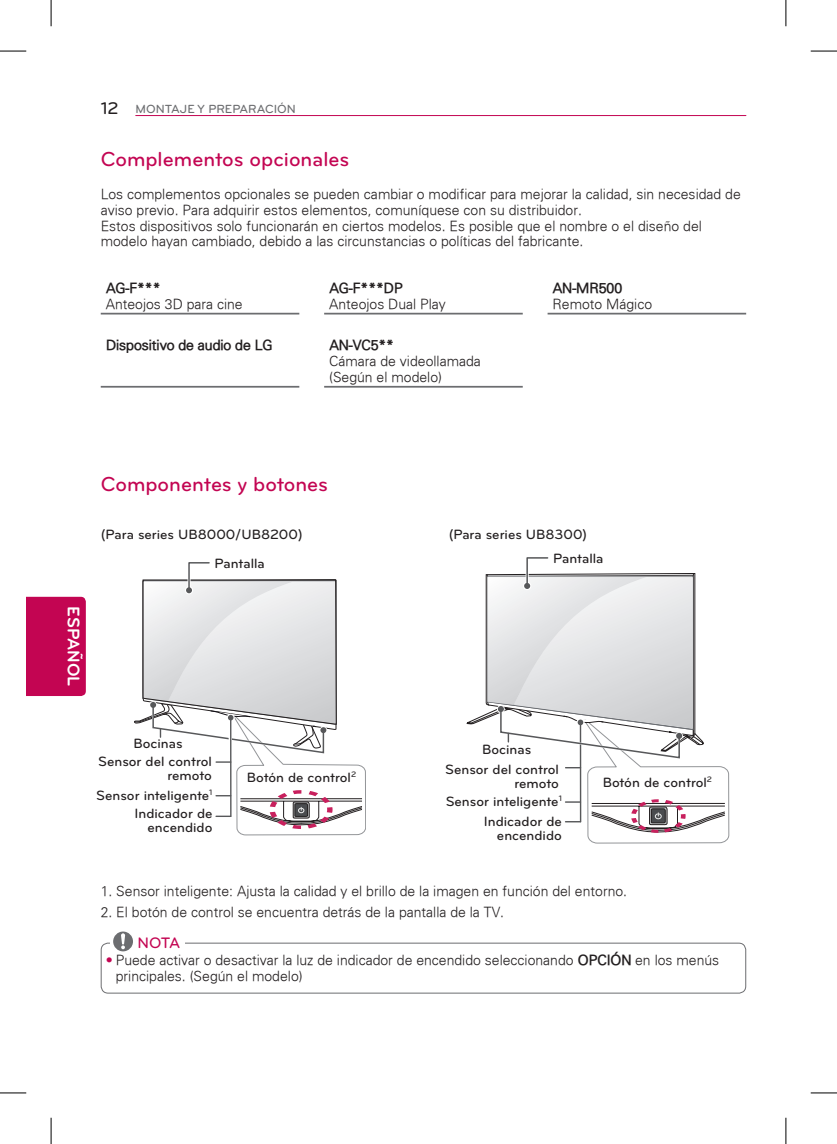
<style>
.page{position:relative;width:837px;height:1144px;background:#fff}
.page>*{position:absolute;margin:0;border:0;box-sizing:border-box;transform-origin:0 0}
.t1{font:500 21px "Bryant LG";color:#c30552}
.t2{font:700 17.5px "Bryant LG";color:#fff}
.t3{font:500 17.5px "Bryant LG";color:#231f20}
.t4{font:500 15.75px "Bryant LG";color:#c30552}
.t5{font:300 14px/15.8px "Univers";color:#231f20}
.t6{font:500 14px/14px "Bryant LG";color:#231f20;text-align:right}
.t7{font:300 14px "Univers";color:#231f20}
.t8{font:500 12.25px "Bryant LG";color:#6c6d70}
.s1{color:#c30552}
.s2{font-style:inherit}
</style>
<div class="page">
<hr style="left:136px;top:115px;width:609px;height:1px;background:#c30552">
<div style="left:26px;top:597px;width:60px;height:99px;background:#c30552"></div>
<hr style="left:101px;top:313px;width:198px;height:1px;background:#6c6d70">
<hr style="left:324px;top:313px;width:198px;height:1px;background:#6c6d70">
<hr style="left:547px;top:313px;width:199px;height:1px;background:#6c6d70">
<hr style="left:101px;top:386px;width:198px;height:2px;background:#6c6d70">
<hr style="left:324px;top:386px;width:198px;height:2px;background:#6c6d70">
<div style="left:101px;top:943px;width:645px;height:50px;border:1px solid #6c6d70;border-radius:7px"></div>
<div style="left:111px;top:931px;width:74px;height:20px;background:#fff"></div>
<svg style="left:113px;top:931px;width:20px;height:20px"></svg>
<svg style="left:466px;top:557px;width:262px;height:286px"></svg>
<svg style="left:134px;top:562px;width:232px;height:273px"></svg>
<svg style="left:0;top:51px;width:26px;height:1px"></svg>
<svg style="left:810px;top:51px;width:26px;height:1px"></svg>
<svg style="left:0;top:1092px;width:26px;height:1px"></svg>
<svg style="left:810px;top:1092px;width:26px;height:1px"></svg>
<svg style="left:51px;top:0;width:1px;height:26px"></svg>
<svg style="left:51px;top:1118px;width:1px;height:26px"></svg>
<svg style="left:785px;top:0;width:1px;height:26px"></svg>
<svg style="left:785px;top:1118px;width:1px;height:26px"></svg>
<p class="t3" style="left:101px;top:97px;width:19px">12</p>
<p class="t8" style="left:135px;top:101px;width:162px">MONTAJE Y PREPARACIÓN</p>
<h1 class="t1" style="left:101px;top:146px;width:250px">Complementos opcionales</h1>
<p class="t5" style="left:101px;top:186px;width:641px">Los complementos opcionales se pueden cambiar o modificar para mejorar la calidad, sin necesidad de aviso previo. Para adquirir estos elementos, comuníquese con su distribuidor.<br>Estos dispositivos solo funcionarán en ciertos modelos. Es posible que el nombre o el diseño del modelo hayan cambiado, debido a las circunstancias o políticas del fabricante.</p>
<p class="t7" style="left:106px;top:279px;width:56px">AG-F***</p>
<p class="t5" style="left:106px;top:295px;width:138px">Anteojos 3D para cine</p>
<p class="t7" style="left:329px;top:279px;width:75px">AG-F***DP</p>
<p class="t5" style="left:329px;top:295px;width:118px">Anteojos Dual Play</p>
<p class="t7" style="left:552px;top:279px;width:71px">AN-MR500</p>
<p class="t5" style="left:552px;top:295px;width:101px">Remoto Mágico</p>
<p class="t7" style="left:106px;top:337px;width:168px">Dispositivo de audio de LG</p>
<p class="t7" style="left:329px;top:337px;width:66px">AN-VC5**</p>
<p class="t5" style="left:329px;top:353px;width:153px">Cámara de videollamada (Según el modelo)</p>
<p class="t2" style="left:84px;top:606px;width:82px;rotate:90deg">ESPAÑOL</p>
<h1 class="t1" style="left:101px;top:471px;width:229px">Componentes y botones</h1>
<p class="t6" style="left:101px;top:527px;width:203px">(Para series UB8000/UB8200)</p>
<p class="t6" style="left:214px;top:556px;width:52px">Pantalla</p>
<p class="t6" style="left:448px;top:527px;width:140px">(Para series UB8300)</p>
<p class="t6" style="left:553px;top:551px;width:52px">Pantalla</p>
<p class="t6" style="left:98px;top:734px;width:115px;line-height:18.4px;text-align:center">Bocinas<br>Sensor del control</p>
<p class="t6" style="left:96px;top:765px;width:118px;line-height:19.9px">remoto<br>Sensor inteligente<sup>1</sup></p>
<p class="t6" style="left:134px;top:806px;width:79px">Indicador de encendido</p>
<p class="t6" style="left:247px;top:770px;width:111px">Botón de control<sup>2</sup></p>
<p class="t6" style="left:482px;top:742px;width:51px">Bocinas</p>
<p class="t6" style="left:445px;top:762px;width:115px">Sensor del control remoto</p>
<p class="t6" style="left:445px;top:791px;width:118px;line-height:19.6px">Sensor inteligente<sup>1<br></sup>Indicador de</p>
<p class="t6" style="left:497px;top:828px;width:66px">encendido</p>
<p class="t6" style="left:602px;top:775px;width:111px">Botón de control<sup>2</sup></p>
<p class="t5" style="left:101px;top:883px;width:527px">1. Sensor inteligente: Ajusta la calidad y el brillo de la imagen en función del entorno.</p>
<p class="t5" style="left:101px;top:903px;width:405px">2. El botón de control se encuentra detrás de la pantalla de la TV.</p>
<p class="t5" style="left:116px;top:951px;width:604px;text-indent:-10px"><span class="s1">•</span> Puede activar o desactivar la luz de indicador de encendido seleccionando <span class="s2">OPCIÓN</span> en los menús principales. (Según el modelo)</p>
<p class="t4" style="left:137px;top:933px;width:44px">NOTA</p>
</div>
